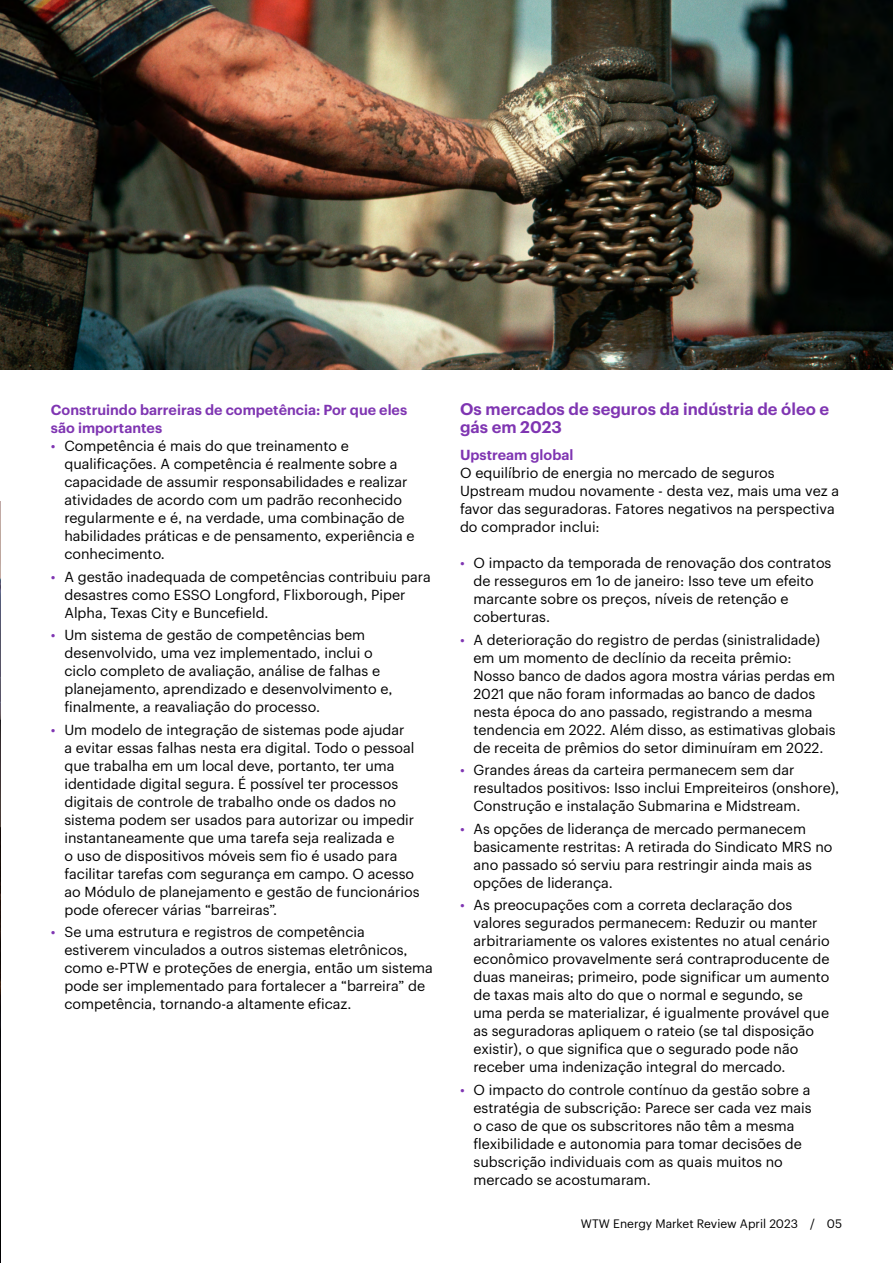
<style>
.page{position:relative;width:893px;height:1263px;background:#fff}
.page>*{position:absolute;margin:0;border:0;box-sizing:border-box;transform-origin:0 0}
.t1{font:600 16.5px/18px "Graphik";color:#7f35b2}
.t2{font:14.25px/18px "Graphik";color:#000}
.t3{font:600 14.25px/18px "Graphik";color:#7f35b2}
.t4{font:12px "Graphik";color:#000}
.s1{color:#7f35b2}
</style>
<div class="page">
<img style="left:0;top:502px;width:1px;height:761px">
<img style="left:0;top:0;width:893px;height:369px">
<p class="t3" style="left:51px;top:400px;width:358px">Construindo barreiras de competência: Por que eles são importantes</p>
<p class="t2" style="left:64px;top:436px;width:352px;text-indent:-13px"><span class="s1">•</span> Competência é mais do que treinamento e qualificações. A competência é realmente sobre a capacidade de assumir responsabilidades e realizar atividades de acordo com um padrão reconhecido regularmente e é, na verdade, uma combinação de habilidades práticas e de pensamento, experiência e conhecimento.</p>
<p class="t2" style="left:64px;top:566px;width:368px;text-indent:-13px"><span class="s1">•</span> A gestão inadequada de competências contribuiu para desastres como ESSO Longford, Flixborough, Piper<br>Alpha, Texas City e Buncefield.</p>
<p class="t2" style="left:64px;top:625px;width:330px;text-indent:-13px"><span class="s1">•</span> Um sistema de gestão de competências bem desenvolvido, uma vez implementado, inclui o ciclo completo de avaliação, análise de falhas e planejamento, aprendizado e desenvolvimento e, finalmente, a reavaliação do processo.</p>
<p class="t2" style="left:64px;top:719px;width:357px;text-indent:-13px"><span class="s1">•</span> Um modelo de integração de sistemas pode ajudar<br>a evitar essas falhas nesta era digital. Todo o pessoal que trabalha em um local deve, portanto, ter uma identidade digital segura. É possível ter processos digitais de controle de trabalho onde os dados no sistema podem ser usados para autorizar ou impedir instantaneamente que uma tarefa seja realizada e<br>o uso de dispositivos móveis sem fio é usado para facilitar tarefas com segurança em campo. O acesso ao Módulo de planejamento e gestão de funcionários pode oferecer várias “barreiras”.</p>
<p class="t2" style="left:64px;top:922px;width:370px;text-indent:-13px"><span class="s1">•</span> Se uma estrutura e registros de competência estiverem vinculados a outros sistemas eletrônicos, como e-PTW e proteções de energia, então um sistema pode ser implementado para fortalecer a “barreira” de competência, tornando-a altamente eficaz.</p>
<p class="t1" style="left:460px;top:399px;width:371px">Os mercados de seguros da indústria de óleo e gás em 2023</p>
<p class="t3" style="left:460px;top:445px;width:115px">Upstream global</p>
<p class="t2" style="left:460px;top:463px;width:381px">O equilíbrio de energia no mercado de seguros Upstream mudou novamente - desta vez, mais uma vez a favor das seguradoras. Fatores negativos na perspectiva do comprador inclui:</p>
<p class="t2" style="left:473px;top:553px;width:359px;text-indent:-13px"><span class="s1">•</span> O impacto da temporada de renovação dos contratos de resseguros em 1o de janeiro: Isso teve um efeito marcante sobre os preços, níveis de retenção e coberturas.</p>
<p class="t2" style="left:473px;top:630px;width:364px;text-indent:-13px"><span class="s1">•</span> A deterioração do registro de perdas (sinistralidade) em um momento de declínio da receita prêmio:<br>Nosso banco de dados agora mostra várias perdas em 2021 que não foram informadas ao banco de dados nesta época do ano passado, registrando a mesma tendencia em 2022. Além disso, as estimativas globais de receita de prêmios do setor diminuíram em 2022.</p>
<p class="t2" style="left:473px;top:760px;width:367px;text-indent:-13px"><span class="s1">•</span> Grandes áreas da carteira permanecem sem dar resultados positivos: Isso inclui Empreiteiros (onshore),<br>Construção e instalação Submarina e Midstream.</p>
<p class="t2" style="left:473px;top:819px;width:361px;text-indent:-13px"><span class="s1">•</span> As opções de liderança de mercado permanecem basicamente restritas: A retirada do Sindicato MRS no ano passado só serviu para restringir ainda mais as opções de liderança.</p>
<p class="t2" style="left:473px;top:895px;width:358px;text-indent:-13px"><span class="s1">•</span> As preocupações com a correta declaração dos valores segurados permanecem: Reduzir ou manter arbitrariamente os valores existentes no atual cenário econômico provavelmente será contraproducente de duas maneiras; primeiro, pode significar um aumento de taxas mais alto do que o normal e segundo, se uma perda se materializar, é igualmente provável que as seguradoras apliquem o rateio (se tal disposição existir), o que significa que o segurado pode não receber uma indenização integral do mercado.</p>
<p class="t2" style="left:473px;top:1080px;width:340px;text-indent:-13px"><span class="s1">•</span> O impacto do controle contínuo da gestão sobre a estratégia de subscrição: Parece ser cada vez mais o caso de que os subscritores não têm a mesma flexibilidade e autonomia para tomar decisões de subscrição individuais com as quais muitos no mercado se acostumaram.</p>
<p class="t4" style="left:581px;top:1215px;width:263px">WTW Energy Market Review April 2023 / 05</p>
</div>
